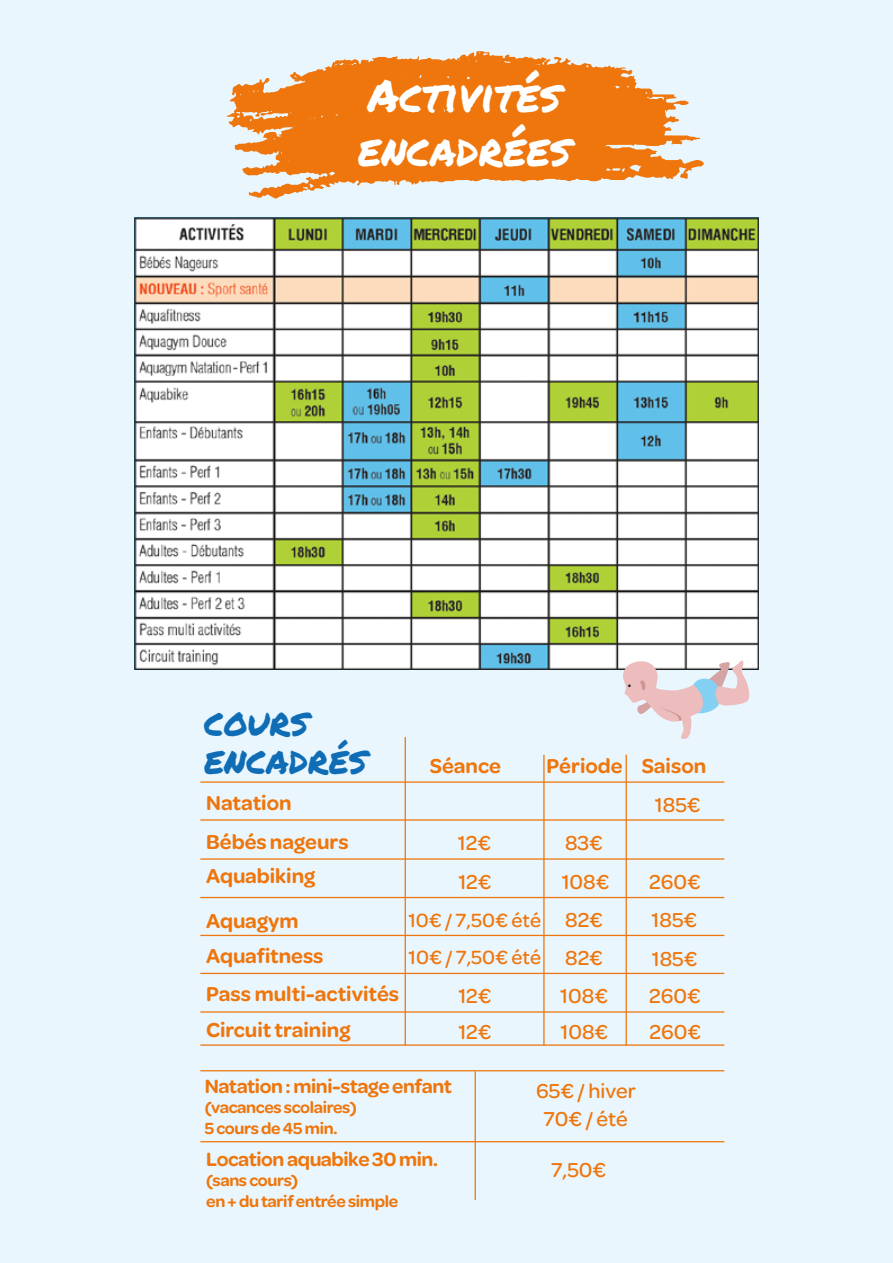
<style>
.page{position:relative;width:893px;height:1263px;background:#eaf6fe}
.page>*{position:absolute;margin:0;border:0;box-sizing:border-box;transform-origin:0 0}
.t1{font:45px/54px "Permanent Marker Pro";color:#fff}
.t2{font:32.25px/38.7px "Permanent Marker Pro";color:#0f6db5}
.t3{font:600 21.45px "Omnes";color:#ee760c}
.t4{font:500 21.45px/38.1px "Omnes";color:#ee760c}
.t5{font:600 20.4px "Omnes";letter-spacing:-.02em;color:#ee760c}
.t6{font:500 20.4px "Omnes";color:#ee760c}
.t7{font:600 17.25px/20.7px "Omnes";letter-spacing:-.02em;color:#ee760c}
</style>
<div class="page">
<svg style="left:226px;top:51px;width:478px;height:148px;fill:#ee760c"></svg>
<img style="left:134px;top:217px;width:625px;height:452px">
<hr style="left:475px;top:1071px;width:1px;height:129px;background:#ee760c">
<hr style="left:405px;top:737px;width:1px;height:309px;background:#ee760c">
<hr style="left:626px;top:755px;width:1px;height:291px;background:#ee760c">
<hr style="left:543px;top:755px;width:2px;height:291px;background:#ee760c">
<hr style="left:200px;top:781px;width:524px;height:2px;background:#ee760c">
<hr style="left:200px;top:973px;width:524px;height:1px;background:#ee760c">
<hr style="left:200px;top:935px;width:524px;height:1px;background:#ee760c">
<hr style="left:200px;top:897px;width:524px;height:1px;background:#ee760c">
<hr style="left:200px;top:858px;width:524px;height:2px;background:#ee760c">
<hr style="left:200px;top:819px;width:524px;height:2px;background:#ee760c">
<hr style="left:200px;top:1011px;width:524px;height:1px;background:#ee760c">
<hr style="left:200px;top:1044px;width:524px;height:2px;background:#ee760c">
<hr style="left:200px;top:1070px;width:524px;height:1px;background:#ee760c">
<hr style="left:200px;top:1141px;width:524px;height:1px;background:#ee760c">
<svg style="left:622px;top:660px;width:128px;height:79px"></svg>
<h1 class="t1" style="left:358px;top:70px;width:214px">Activités encadrées</h1>
<h2 class="t2" style="left:204px;top:705px;width:165px">COURS<br>ENCADRÉS</h2>
<p class="t3" style="left:206px;top:788px;width:87px">Natation</p>
<p class="t3" style="left:430px;top:750px;width:73px">Séance</p>
<p class="t3" style="left:546px;top:750px;width:161px">Période Saison</p>
<p class="t4" style="left:655px;top:785px;width:47px">185€</p>
<p class="t3" style="left:206px;top:827px;width:144px">Bébés nageurs</p>
<p class="t4" style="left:458px;top:822px;width:35px;line-height:38.7px">12€<br>12€</p>
<p class="t6" style="left:408px;top:906px;width:134px">10€ / 7,50€ été</p>
<p class="t3" style="left:206px;top:861px;width:110px">Aquabiking</p>
<p class="t3" style="left:206px;top:905px;width:94px">Aquagym</p>
<p class="t3" style="left:206px;top:941px;width:119px">Aquafitness</p>
<p class="t6" style="left:409px;top:943px;width:134px">10€ / 7,50€ été</p>
<p class="t3" style="left:206px;top:979px;width:194px">Pass multi-activités</p>
<p class="t4" style="left:458px;top:975px;width:34px">12€</p>
<p class="t3" style="left:206px;top:1015px;width:146px">Circuit training</p>
<p class="t4" style="left:458px;top:1011px;width:34px">12€</p>
<p class="t4" style="left:560px;top:823px;width:51px">83€<br>108€<br>82€<br>82€<br>108€</p>
<p class="t4" style="left:560px;top:1011px;width:49px">108€</p>
<p class="t5" style="left:205px;top:1072px;width:249px">Natation : mini-stage enfant</p>
<p class="t7" style="left:205px;top:1096px;width:153px">(vacances scolaires)<br>5 cours de 45 min.</p>
<p class="t5" style="left:206px;top:1145px;width:233px">Location aquabike 30 min.</p>
<p class="t7" style="left:206px;top:1169px;width:194px">(sans cours)<br>en + du tarif entrée simple</p>
<p class="t4" style="left:536px;top:1076px;width:101px;line-height:27.3px;text-align:center">65€ / hiver<br>70€ / été</p>
<p class="t4" style="left:551px;top:1149px;width:57px">7,50€</p>
<p class="t4" style="left:649px;top:861px;width:53px">260€<br>185€<br>185€<br>260€</p>
<p class="t4" style="left:649px;top:1011px;width:53px">260€</p>
</div>
